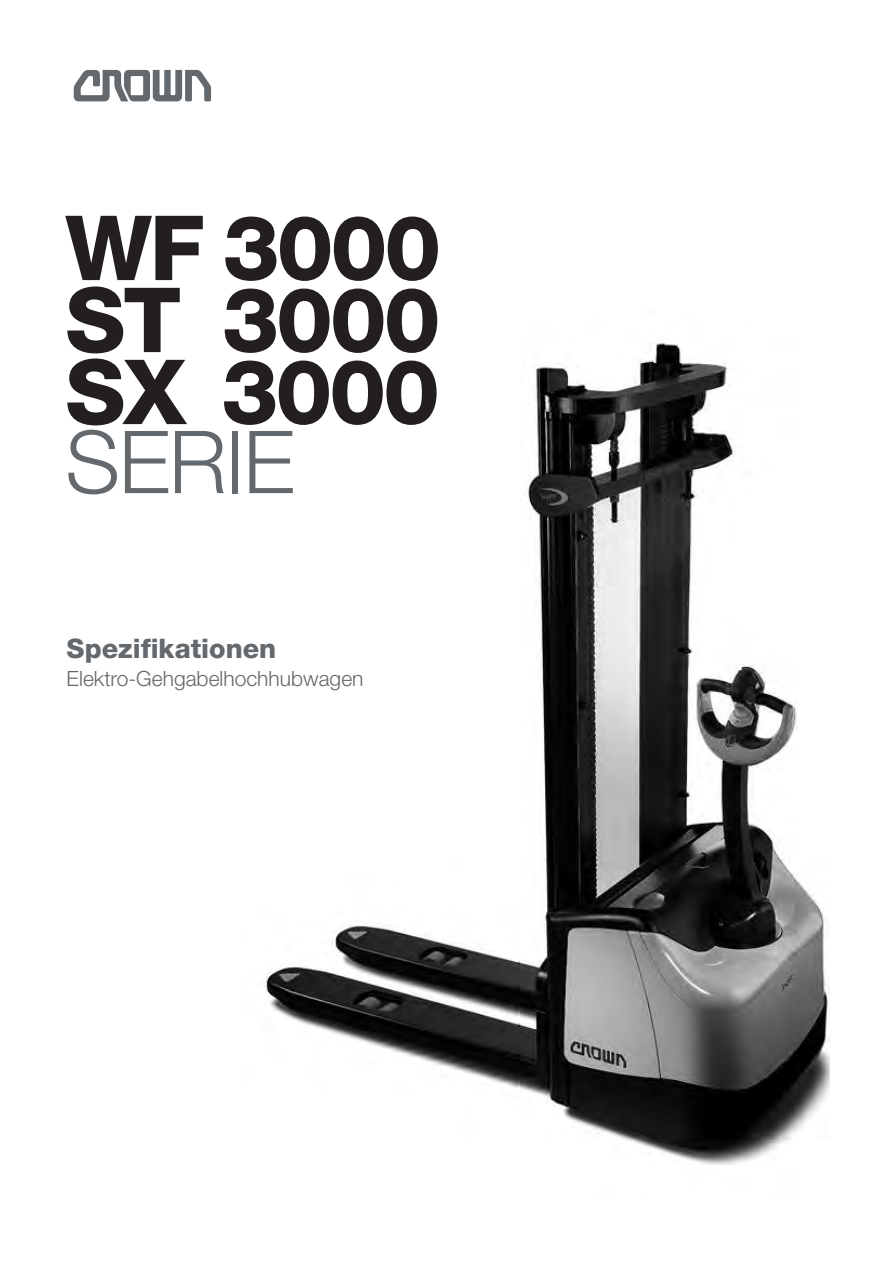
<style>
.page{position:relative;width:893px;height:1263px;background:#fff}
.page>*{position:absolute;margin:0;border:0;box-sizing:border-box;transform-origin:0 0}
.t1{font:800 90px/72px "Helvetica Neue LT Std";letter-spacing:-.03em;color:#231f20;text-align:justify}
.t2{font:300 87px "Helvetica Neue LT Std";letter-spacing:-.015em;color:#64696d}
.t3{font:63px "Crownlogo TT";color:#64696d}
.t4{font:800 27px "Helvetica Neue LT Std";color:#64696d}
.t5{font:300 21px "Helvetica Neue LT Std";color:#64696d}
</style>
<div class="page">
<img style="left:266px;top:343px;width:563px;height:822px">
<h3 class="t3" style="left:70px;top:43px;width:150px">C</h3>
<h1 class="t1" style="left:65px;top:220px;width:377px">WF 3000<br>ST 3000<br>SX 3000</h1>
<h2 class="t2" style="left:65px;top:431px;width:231px">SERIE</h2>
<p class="t4" style="left:67px;top:639px;width:211px">Spezifikationen</p>
<p class="t5" style="left:67px;top:671px;width:298px">Elektro-Gehgabelhochhubwagen</p>
</div>
